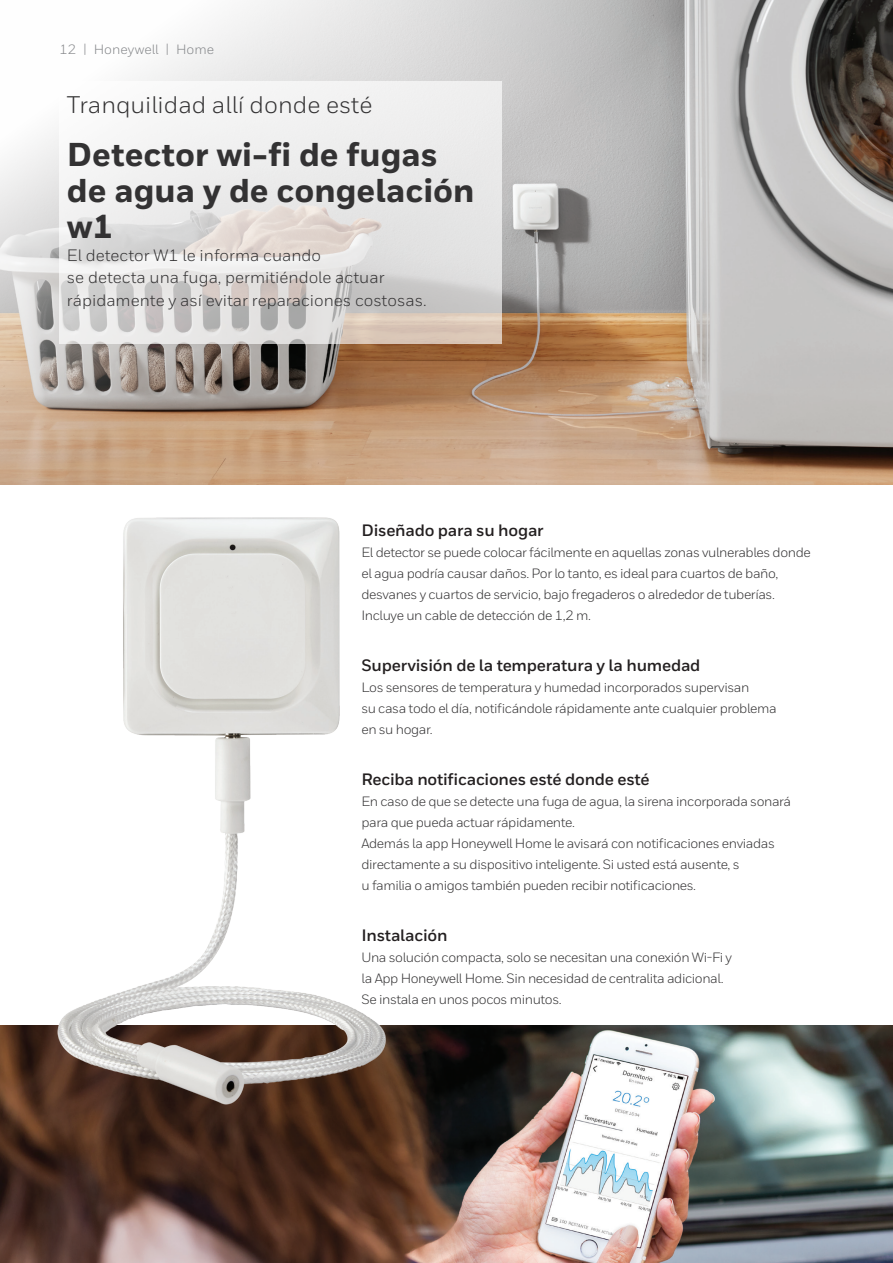
<style>
.page{position:relative;width:893px;height:1263px;background:#fff}
.page>*{position:absolute;margin:0;border:0;box-sizing:border-box;transform-origin:0 0}
.t1{font:800 33px/36px "Honeywell Sans";color:#333233}
.t2{font:24px "Honeywell Sans";color:#333233}
.t3{font:16.5px/22.5px "Honeywell Sans";color:#333233}
.t4{font:700 16.5px "Honeywell Sans";letter-spacing:-.015em;color:#231f20}
.t5{font:13.5px/21px "Honeywell Sans";letter-spacing:-.03em;color:#333233}
.t6{font:13.5px "Honeywell Sans";color:#86888b}
</style>
<div class="page">
<img style="left:0;top:0;width:893px;height:485px">
<svg style="left:60px;top:81px;width:442px;height:263px;fill:#eae9e9"></svg>
<img style="left:0;top:1025px;width:892px;height:238px">
<img style="left:24px;top:517px;width:401px;height:600px">
<svg style="left:892px;top:1025px;width:1px;height:238px"></svg>
<p class="t6" style="left:60px;top:41px;width:156px">12 | Honeywell | Home</p>
<h2 class="t2" style="left:67px;top:90px;width:307px">Tranquilidad allí donde esté</h2>
<h1 class="t1" style="left:67px;top:138px;width:409px">Detector wi-fi de fugas de agua y de congelación w1</h1>
<p class="t3" style="left:67px;top:244px;width:361px">El detector W1 le informa cuando<br>se detecta una fuga, permitiéndole actuar rápidamente y así evitar reparaciones costosas.</p>
<p class="t4" style="left:361px;top:520px;width:184px">Diseñado para su hogar</p>
<p class="t5" style="left:361px;top:541px;width:451px">El detector se puede colocar fácilmente en aquellas zonas vulnerables donde el agua podría causar daños. Por lo tanto, es ideal para cuartos de baño, desvanes y cuartos de servicio, bajo fregaderos o alrededor de tuberías.<br>Incluye un cable de detección de 1,2 m.</p>
<p class="t4" style="left:361px;top:655px;width:341px">Supervisión de la temperatura y la humedad</p>
<p class="t5" style="left:361px;top:676px;width:417px">Los sensores de temperatura y humedad incorporados supervisan<br>su casa todo el día, notificándole rápidamente ante cualquier problema en su hogar.</p>
<p class="t4" style="left:361px;top:769px;width:290px">Reciba notificaciones esté donde esté</p>
<p class="t5" style="left:361px;top:790px;width:431px">En caso de que se detecte una fuga de agua, la sirena incorporada sonará para que pueda actuar rápidamente.<br>Además la app Honeywell Home le avisará con notificaciones enviadas directamente a su dispositivo inteligente. Si usted está ausente, s<br>u familia o amigos también pueden recibir notificaciones.</p>
<p class="t4" style="left:361px;top:925px;width:88px">Instalación</p>
<p class="t5" style="left:361px;top:946px;width:372px">Una solución compacta, solo se necesitan una conexión Wi-Fi y la App Honeywell Home. Sin necesidad de centralita adicional.<br>Se instala en unos pocos minutos.</p>
</div>
